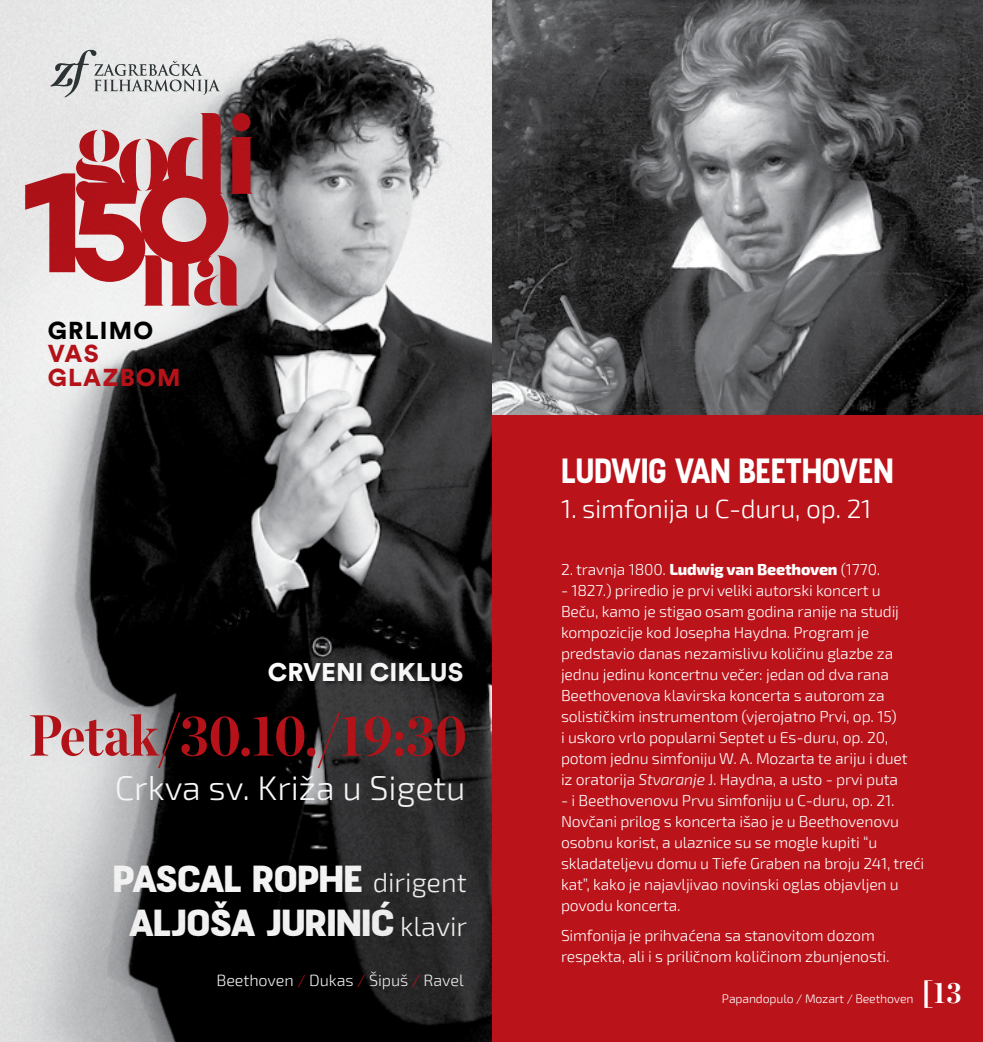
<style>
.page{position:relative;width:983px;height:1042px;background:#fff}
.page>*{position:absolute;margin:0;border:0;box-sizing:border-box;transform-origin:0 0}
.t1{font:700 57.75px "Chronicle Disp Cond";letter-spacing:.005em;color:#ba131a}
.t2{font:700 37.62px/43.8px "Fuji";color:#fff;text-align:center}
.t3{font:500 35px "Fuji";letter-spacing:-.025em;color:#fff;scale:.9 1}
.t4{font:300 34.12px "Exo 2";color:#fff}
.t5{font:700 29.75px "Chronicle Disp Cond";color:#fff}
.t6{font:300 26.25px "Exo 2";letter-spacing:-.01em;color:#fff}
.t7{font:900 25.2px "Circular Std";color:#fff}
.t8{font:900 24.32px/23.6px "Circular Std";letter-spacing:.05em;color:#ba131a}
.t9{font:900 24.32px "Circular Std";letter-spacing:.05em;color:#000}
.t10{font:300 16.1px "Exo 2";letter-spacing:-.005em;color:#fff}
.t11{font:300 15.75px/21px "Exo 2";letter-spacing:-.01em;color:#fff}
.t12{font:300 12.25px "Exo 2";letter-spacing:-.01em;color:#fff}
.s1{font-family:"Exo 2";font-weight:300;font-size:27.12px}
.s2{color:#ba131a}
.s3{font-weight:800}
.s4{font-style:italic}
</style>
<div class="page">
<div style="left:491px;top:0;width:491px;height:1042px;background:#ba131a"></div>
<img style="left:491px;top:0;width:491px;height:414px">
<img style="left:0;top:0;width:491px;height:1042px">
<img style="left:207px;top:598px;width:284px;height:155px">
<svg style="left:25px;top:113px;width:228px;height:193px"></svg>
<svg style="left:50px;top:50px;width:170px;height:47px"></svg>
<h3 class="t9" style="left:48px;top:314px;width:107px">GRLIMO</h3>
<h3 class="t8" style="left:48px;top:341px;width:134px">VAS<br>GLAZBOM</h3>
<h3 class="t7" style="left:267px;top:655px;width:197px">CRVENI CIKLUS</h3>
<h1 class="t1" style="left:29px;top:689px;width:439px">Petak/30.10./19:30</h1>
<h3 class="t4" style="left:115px;top:768px;width:352px">Crkva sv. Križa u Sigetu</h3>
<h2 class="t2" style="left:113px;top:857px;width:356px">PASCAL ROPHE <span class="s1">dirigent<br></span>ALJOŠA JURINIĆ <span class="s1">klavir</span></h2>
<p class="t10" style="left:216px;top:970px;width:249px">Beethoven <span class="s2">/</span> Dukas <span class="s2">/</span> Šipuš <span class="s2">/</span> Ravel</p>
<h3 class="t3" style="left:561px;top:449px;width:371px">LUDWIG VAN BEETHOVEN</h3>
<h3 class="t6" style="left:561px;top:494px;width:312px">1. simfonija u C-duru, op. 21</h3>
<p class="t11" style="left:561px;top:559px;width:321px">2. travnja 1800. <span class="s3">Ludwig van Beethoven</span> (1770.</p>
<p class="t11" style="left:561px;top:580px;width:348px">- 1827.) priredio je prvi veliki autorski koncert u Beču, kamo je stigao osam godina ranije na studij kompozicije kod Josepha Haydna. Program je predstavio danas nezamislivu količinu glazbe za jednu jedinu koncertnu večer: jedan od dva rana Beethovenova klavirska koncerta s autorom za solističkim instrumentom (vjerojatno Prvi, op. 15)<br>i uskoro vrlo popularni Septet u Es-duru, op. 20, potom jednu simfoniju W. A. Mozarta te ariju i duet iz oratorija <span class="s4">Stvaranje</span> J. Haydna, a usto - prvi puta</p>
<p class="t11" style="left:561px;top:790px;width:365px">- i Beethovenovu Prvu simfoniju u C-duru, op. 21.<br>Novčani prilog s koncerta išao je u Beethovenovu osobnu korist, a ulaznice su se mogle kupiti “u skladateljevu domu u Tiefe Graben na broju 241, treći kat”, kako je najavljivao novinski oglas objavljen u povodu koncerta.</p>
<p class="t11" style="left:561px;top:926px;width:330px">Simfonija je prihvaćena sa stanovitom dozom respekta, ali i s priličnom količinom zbunjenosti.</p>
<p class="t12" style="left:721px;top:991px;width:193px">Papandopulo / Mozart / Beethoven</p>
<h3 class="t5" style="left:921px;top:969px;width:41px">[13</h3>
</div>
